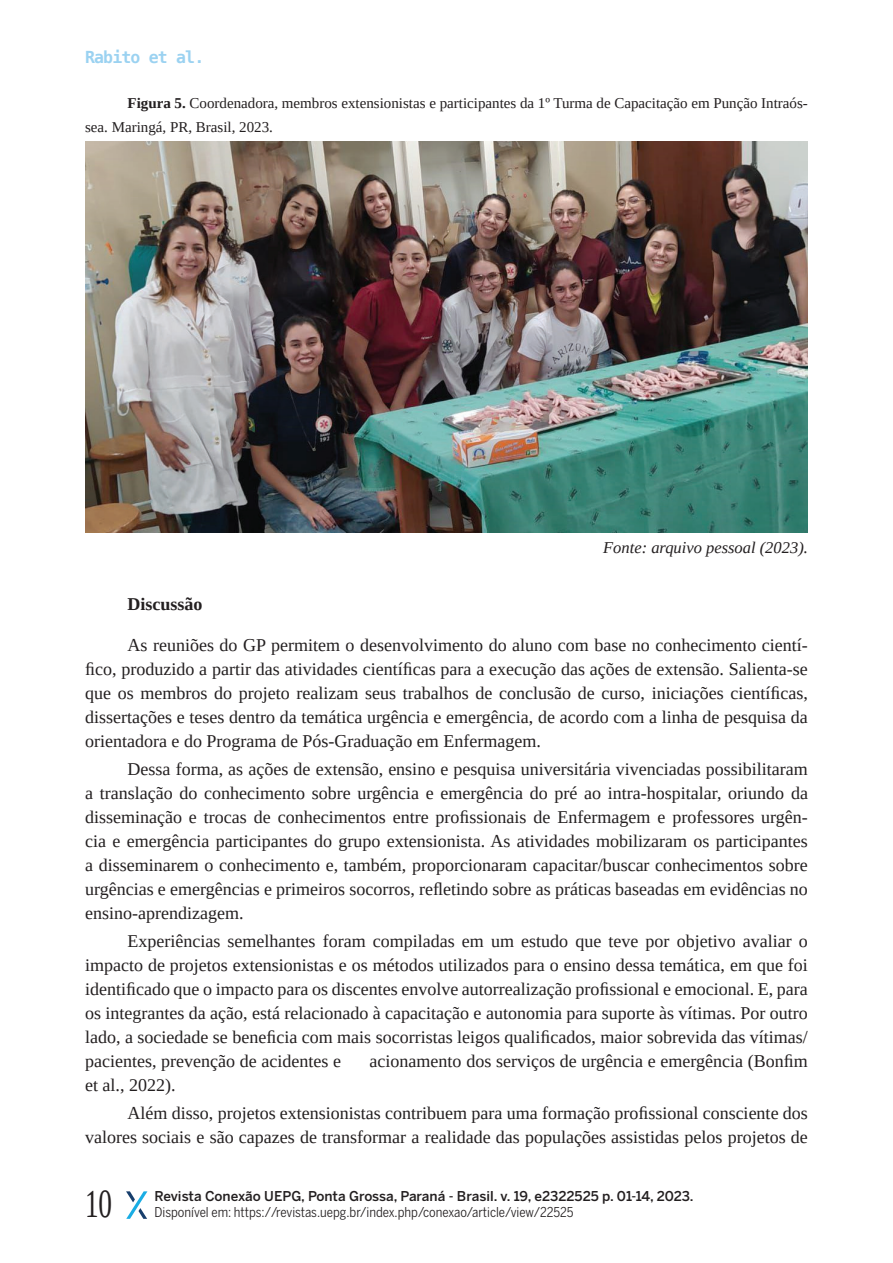
<style>
.page{position:relative;width:893px;height:1263px;background:#fff}
.page>*{position:absolute;margin:0;border:0;box-sizing:border-box;transform-origin:0 0}
.t1{font:39.9px "Liberation Serif";color:#231f20;scale:.68 1}
.TEXTO_ARTIGO{font:18px/24px "Liberation Serif";color:#231f20;text-align:justify}
.INTERTITULO{font:700 18px "Liberation Serif";color:#231f20}
.FONTE{font:italic 16.5px "Liberation Serif";color:#231f20}
.t2{font:700 16.5px "DejaVu Sans Mono";letter-spacing:-.05em;color:#9bd2f1}
.TEXTO_ARTIGO-2{font:15px/24px "Liberation Serif";color:#231f20}
.t3{font:13.5px "Benton Sans Cond";color:#231f20}
.t4{font:500 13.5px "Benton Sans";color:#231f20}
.s1{font-weight:700}
</style>
<div class="page">
<svg style="left:126px;top:1191px;width:21px;height:28px"></svg>
<img style="left:85px;top:141px;width:723px;height:391px">
<p class="t2" style="left:85px;top:45px;width:121px">Rabito et al.</p>
<p class="TEXTO_ARTIGO-2" style="left:85px;top:91px;width:724px;text-indent:43px"><span class="s1">Figura 5.</span> Coordenadora, membros extensionistas e participantes da 1º Turma de Capacitação em Punção Intraós&shy;sea. Maringá, PR, Brasil, 2023.</p>
<p class="FONTE" style="left:603px;top:537px;width:206px">Fonte: arquivo pessoal (2023).</p>
<p class="INTERTITULO" style="left:128px;top:591px;width:77px">Discussão</p>
<p class="TEXTO_ARTIGO" style="left:85px;top:632px;width:724px;text-indent:43px">As reuniões do GP permitem o desenvolvimento do aluno com base no conhecimento cientí&shy;fico, produzido a partir das atividades científicas para a execução das ações de extensão. Salienta-se que os membros do projeto realizam seus trabalhos de conclusão de curso, iniciações científicas, dissertações e teses dentro da temática urgência e emergência, de acordo com a linha de pesquisa da orientadora e do Programa de Pós-Graduação em Enfermagem.</p>
<p class="TEXTO_ARTIGO" style="left:85px;top:757px;width:724px;text-indent:43px">Dessa forma, as ações de extensão, ensino e pesquisa universitária vivenciadas possibilitaram a translação do conhecimento sobre urgência e emergência do pré ao intra-hospitalar, oriundo da disseminação e trocas de conhecimentos entre profissionais de Enfermagem e professores urgên&shy;cia e emergência participantes do grupo extensionista. As atividades mobilizaram os participantes a disseminarem o conhecimento e, também, proporcionaram capacitar/buscar conhecimentos sobre urgências e emergências e primeiros socorros, refletindo sobre as práticas baseadas em evidências no ensino-aprendizagem.</p>
<p class="TEXTO_ARTIGO" style="left:85px;top:929px;width:724px;text-indent:43px">Experiências semelhantes foram compiladas em um estudo que teve por objetivo avaliar o impacto de projetos extensionistas e os métodos utilizados para o ensino dessa temática, em que foi identificado que o impacto para os discentes envolve autorrealização profissional e emocional. E, para os integrantes da ação, está relacionado à capacitação e autonomia para suporte às vítimas. Por outro lado, a sociedade se beneficia com mais socorristas leigos qualificados, maior sobrevida das vítimas/ pacientes, prevenção de acidentes e</p>
<p class="TEXTO_ARTIGO" style="left:370px;top:1049px;width:440px">acionamento dos serviços de urgência e emergência (Bonfim</p>
<p class="TEXTO_ARTIGO" style="left:85px;top:1073px;width:92px">et al., 2022).</p>
<p class="TEXTO_ARTIGO" style="left:85px;top:1101px;width:724px;text-align:right">Além disso, projetos extensionistas contribuem para uma formação profissional consciente dos valores sociais e são capazes de transformar a realidade das populações assistidas pelos projetos de</p>
<h1 class="t1" style="left:85px;top:1178px;width:41px">10</h1>
<p class="t4" style="left:155px;top:1188px;width:540px">Revista Conexão UEPG, Ponta Grossa, Paraná - Brasil. v. 19, e2322525 p. 01-14, 2023.</p>
<p class="t3" style="left:155px;top:1205px;width:421px">Disponível em: https://revistas.uepg.br/index.php/conexao/article/view/22525</p>
</div>
